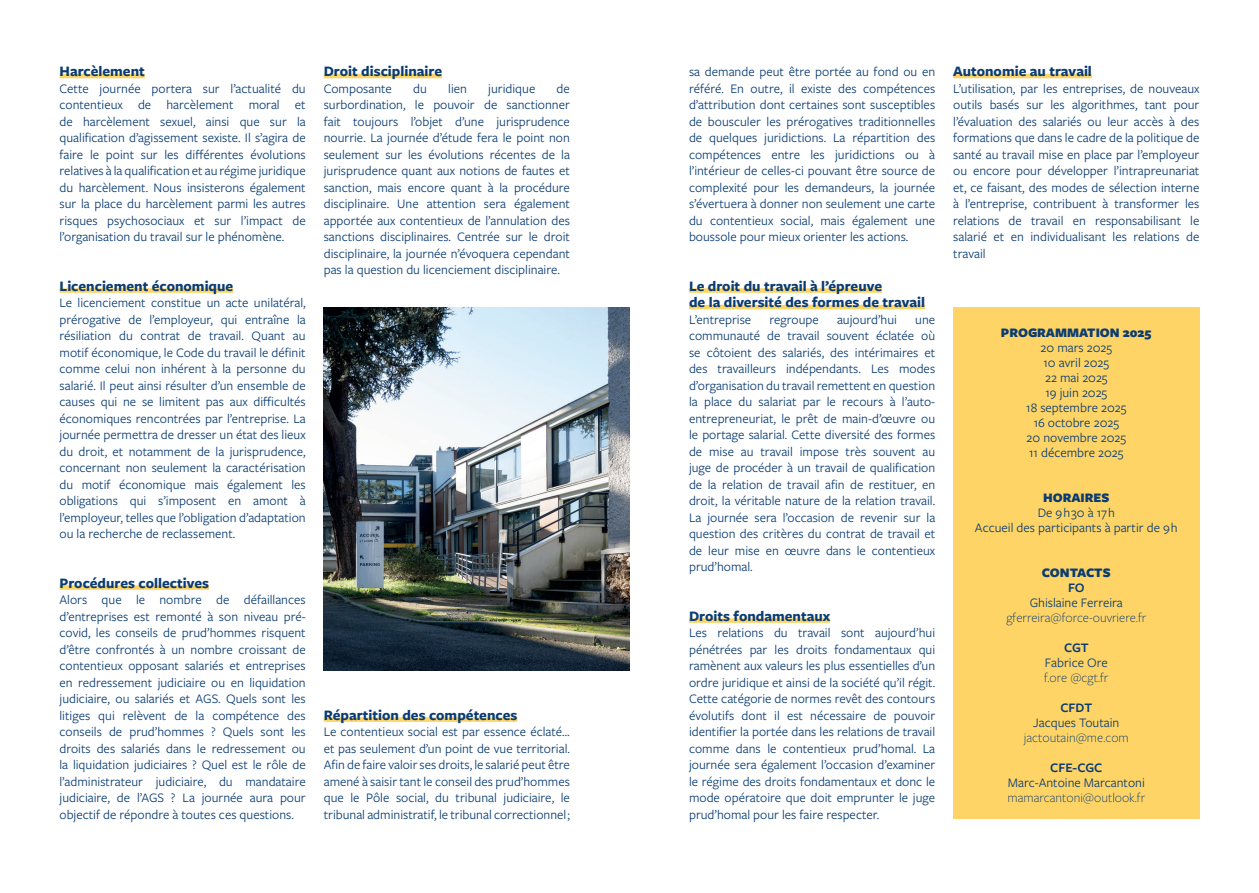
<style>
.page{position:relative;width:1259px;height:893px;background:#fff}
.page>*{position:absolute;margin:0;border:0;box-sizing:border-box;transform-origin:0 0}
.t1{font:700 15px/16.5px "Freight Sans Pro";color:#0a3c73}
.t2{font:13.5px/16.5px "Freight Sans Pro";color:#0a3c73;text-align:justify}
.t3{font:300 13.5px/15px "Freight Sans Pro";color:#0a3c73;text-align:center}
.t4{font:900 13.5px "Freight Sans Pro";letter-spacing:-.01em;color:#0a3c73}
.s1{font-weight:900}
.s2{font-weight:600}
.s3{font-weight:400}
</style>
<div class="page">
<img style="left:324px;top:307px;width:305px;height:363px">
<div style="left:689px;top:288px;width:193px;height:5px;background:#fed466"></div>
<hr style="left:689px;top:305px;width:236px;height:4px;background:#fed466">
<div style="left:689px;top:618px;width:141px;height:5px;background:#fed466"></div>
<hr style="left:953px;top:74px;width:139px;height:4px;background:#fed466">
<div style="left:953px;top:307px;width:246px;height:512px;background:#fed466"></div>
<hr style="left:60px;top:74px;width:85px;height:4px;background:#fed466">
<div style="left:60px;top:288px;width:173px;height:5px;background:#fed466"></div>
<div style="left:60px;top:585px;width:149px;height:5px;background:#fed466"></div>
<hr style="left:324px;top:74px;width:118px;height:4px;background:#fed466">
<div style="left:324px;top:717px;width:193px;height:5px;background:#fed466"></div>
<p class="t1" style="left:60px;top:62px;width:87px">Harcèlement</p>
<p class="t2" style="left:60px;top:79px;width:248px">Cette journée portera sur l’actualité du contentieux de harcèlement moral et de harcèlement sexuel, ainsi que sur la qualification d’agissement sexiste. Il s’agira de faire le point sur les différentes évolutions relatives à la qualification et au régime juridique du harcèlement. Nous insisterons également sur la place du harcèlement parmi les autres risques psychosociaux et sur l’impact de l’organisation du travail sur le phénomène.</p>
<p class="t1" style="left:60px;top:277px;width:175px">Licenciement économique</p>
<p class="t2" style="left:60px;top:294px;width:248px">Le licenciement constitue un acte unilatéral, prérogative de l’employeur, qui entraîne la résiliation du contrat de travail. Quant au motif économique, le Code du travail le définit comme celui non inhérent à la personne du salarié. Il peut ainsi résulter d’un ensemble de causes qui ne se limitent pas aux difficultés économiques rencontrées par l’entreprise. La journée permettra de dresser un état des lieux du droit, et notamment de la jurisprudence, concernant non seulement la caractérisation du motif économique mais également les obligations qui s’imposent en amont à l’employeur, telles que l’obligation d’adaptation ou la recherche de reclassement.</p>
<p class="t1" style="left:60px;top:574px;width:151px">Procédures collectives</p>
<p class="t2" style="left:60px;top:591px;width:248px">Alors que le nombre de défaillances d’entreprises est remonté à son niveau pré&shy;covid, les conseils de prud’hommes risquent d’être confrontés à un nombre croissant de contentieux opposant salariés et entreprises en redressement judiciaire ou en liquidation judiciaire, ou salariés et AGS. Quels sont les litiges qui relèvent de la compétence des conseils de prud’hommes ? Quels sont les droits des salariés dans le redressement ou la liquidation judiciaires ? Quel est le rôle de l’administrateur judiciaire, du mandataire judiciaire, de l’AGS ? La journée aura pour objectif de répondre à toutes ces questions.</p>
<p class="t1" style="left:324px;top:62px;width:120px">Droit disciplinaire</p>
<p class="t2" style="left:324px;top:79px;width:70px">Composante</p>
<p class="t2" style="left:413px;top:79px;width:15px">du</p>
<p class="t2" style="left:448px;top:79px;width:20px">lien</p>
<p class="t2" style="left:488px;top:79px;width:49px">juridique</p>
<p class="t2" style="left:324px;top:79px;width:248px;text-indent:233px">de surbordination, le pouvoir de sanctionner fait toujours l’objet d’une jurisprudence nourrie. La journée d’étude fera le point non seulement sur les évolutions récentes de la jurisprudence quant aux notions de fautes et sanction, mais encore quant à la procédure disciplinaire. Une attention sera également apportée aux contentieux de l’annulation des sanctions disciplinaires. Centrée sur le droit disciplinaire, la journée n’évoquera cependant pas la question du licenciement disciplinaire.</p>
<p class="t1" style="left:324px;top:706px;width:195px">Répartition des compétences</p>
<p class="t2" style="left:324px;top:723px;width:248px">Le contentieux social est par essence éclaté… et pas seulement d’un point de vue territorial.<br>Afin de faire valoir ses droits, le salarié peut être amené à saisir tant le conseil des prud’hommes que le Pôle social, du tribunal judiciaire, le tribunal administratif, le tribunal correctionnel ;</p>
<p class="t2" style="left:689px;top:63px;width:248px">sa demande peut être portée au fond ou en référé. En outre, il existe des compétences d’attribution dont certaines sont susceptibles de bousculer les prérogatives traditionnelles de quelques juridictions. La répartition des compétences entre les juridictions ou à l’intérieur de celles-ci pouvant être source de complexité pour les demandeurs, la journée s’évertuera à donner non seulement une carte du contentieux social, mais également une boussole pour mieux orienter les actions.</p>
<p class="t1" style="left:689px;top:277px;width:238px">Le droit du travail à l’épreuve<br>de la diversité des formes de travail</p>
<p class="t2" style="left:689px;top:310px;width:64px">L’entreprise</p>
<p class="t2" style="left:769px;top:310px;width:51px">regroupe</p>
<p class="t2" style="left:837px;top:310px;width:62px">aujourd’hui</p>
<p class="t2" style="left:689px;top:310px;width:248px;text-indent:226px">une communauté de travail souvent éclatée où se côtoient des salariés, des intérimaires et des travailleurs indépendants. Les modes d’organisation du travail remettent en question la place du salariat par le recours à l’auto&shy;entrepreneuriat, le prêt de main-d’œuvre ou le portage salarial. Cette diversité des formes de mise au travail impose très souvent au juge de procéder à un travail de qualification de la relation de travail afin de restituer, en droit, la véritable nature de la relation travail.<br>La journée sera l’occasion de revenir sur la question des critères du contrat de travail et de leur mise en œuvre dans le contentieux prud’homal.</p>
<p class="t1" style="left:689px;top:607px;width:143px">Droits fondamentaux</p>
<p class="t2" style="left:689px;top:624px;width:248px">Les relations du travail sont aujourd’hui pénétrées par les droits fondamentaux qui ramènent aux valeurs les plus essentielles d’un ordre juridique et ainsi de la société qu’il régit.<br>Cette catégorie de normes revêt des contours évolutifs dont il est nécessaire de pouvoir identifier la portée dans les relations de travail comme dans le contentieux prud’homal. La journée sera également l’occasion d’examiner le régime des droits fondamentaux et donc le mode opératoire que doit emprunter le juge prud’homal pour les faire respecter.</p>
<p class="t1" style="left:953px;top:62px;width:140px">Autonomie au travail</p>
<p class="t2" style="left:953px;top:79px;width:248px">L’utilisation, par les entreprises, de nouveaux outils basés sur les algorithmes, tant pour l’évaluation des salariés ou leur accès à des formations que dans le cadre de la politique de santé au travail mise en place par l’employeur ou encore pour développer l’intrapreunariat et, ce faisant, des modes de sélection interne à l’entreprise, contribuent à transformer les relations de travail en responsabilisant le salarié et en individualisant les relations de travail</p>
<p class="t2" style="left:1001px;top:325px;width:152px;line-height:15px;text-align:center"><span class="s1">PROGRAMMATION 2025<br></span>20 mars 2025<br>10 avril 2025<br>22 mai 2025<br>19 juin 2025<br>18 septembre 2025<br>16 octobre 2025<br>20 novembre 2025<br>11 décembre 2025</p>
<p class="t2" style="left:975px;top:490px;width:204px;line-height:15px;text-align:center"><span class="s1">HORAIRES<br></span>De 9 h 30 à 17 h<br>Accueil des participants à partir de 9 h</p>
<p class="t4" style="left:1042px;top:563px;width:70px">CONTACTS</p>
<p class="t3" style="left:1006px;top:580px;width:141px"><span class="s2">FO<br></span><span class="s3">Ghislaine Ferreira </span>gferreira@force-ouvriere.fr</p>
<p class="t3" style="left:1044px;top:640px;width:66px"><span class="s2">CGT<br></span><span class="s3">Fabrice Ore </span>f.ore @cgt.fr</p>
<p class="t3" style="left:1024px;top:700px;width:106px"><span class="s2">CFDT<br></span><span class="s3">Jacques Toutain </span>jactoutain@me.com</p>
<p class="t3" style="left:1007px;top:760px;width:139px"><span class="s2">CFE-CGC<br></span><span class="s3">Marc-Antoine Marcantoni </span>mamarcantoni@outlook.fr</p>
</div>
